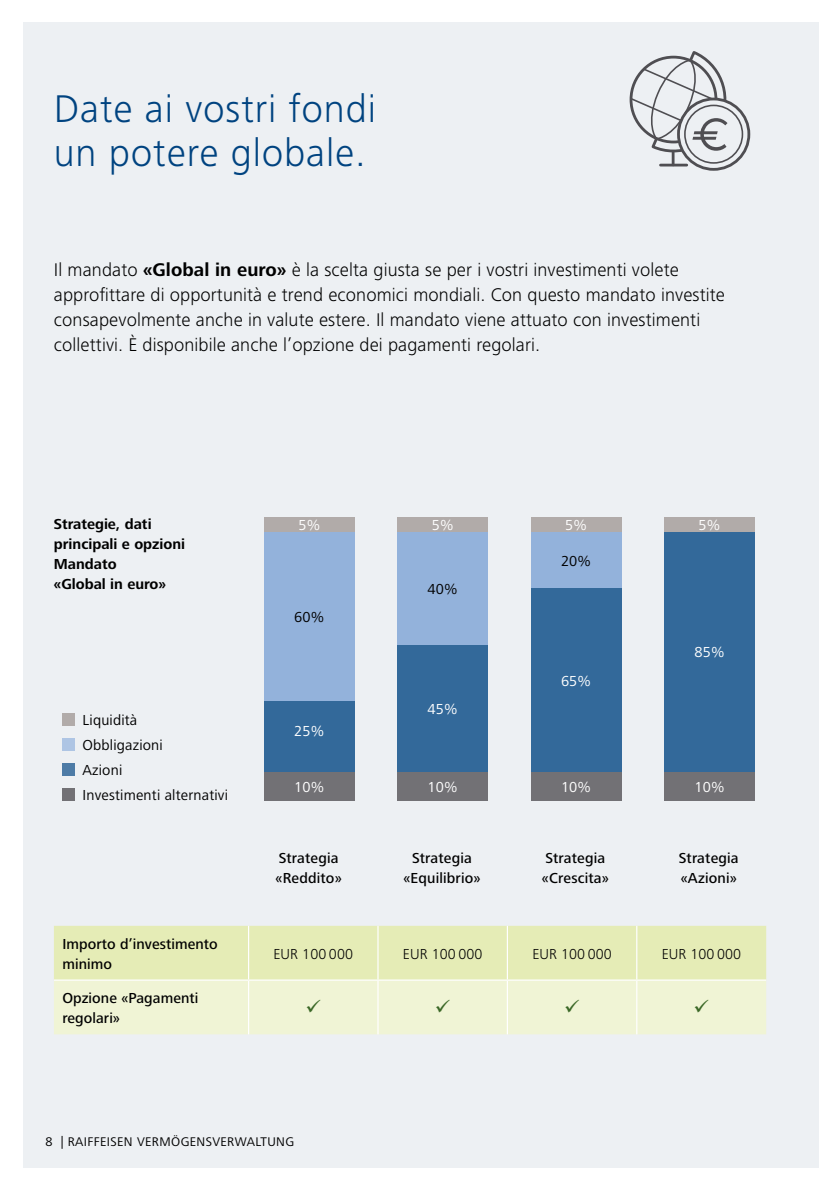
<style>
.page{position:relative;width:840px;height:1191px;background:#fff}
.page>*{position:absolute;margin:0;border:0;box-sizing:border-box;transform-origin:0 0}
.t1{font:300 40px/44px "Frutiger Next LT";letter-spacing:.02em;color:#004380}
.t2{font:300 19px/25px "Frutiger Next LT";letter-spacing:.005em;color:#000}
.t3{font:500 15px/20px "Frutiger Next LT";letter-spacing:.005em;color:#000}
.t4{font:15px/25px "Frutiger Next LT";letter-spacing:.01em;color:#000}
.t5{font:700 15px/20px "Frutiger Next LT";color:#000}
.t6{font:300 15px "Frutiger Next LT";letter-spacing:.005em;color:#000}
.t7{font:15px "Frutiger Next LT";letter-spacing:.01em;color:#fff}
.t8{font:13px "Frutiger Next LT";letter-spacing:.03em;color:#000}
.s1{font-weight:700}
</style>
<div class="page">
<div style="left:24px;top:23px;width:794px;height:1145px;background:#edf0f3"></div>
<div style="left:62px;top:713px;width:13px;height:12px;background:#b1aba9"></div>
<div style="left:62px;top:738px;width:13px;height:12px;background:#aec5e4"></div>
<div style="left:62px;top:763px;width:13px;height:12px;background:#4d7ba6"></div>
<div style="left:62px;top:788px;width:13px;height:12px;background:#727175"></div>
<hr style="left:660px;top:164px;width:26px;height:2px;background:#4f4e52">
<hr style="left:671px;top:151px;width:3px;height:14px;background:#4f4e52">
<svg style="left:678px;top:99px;width:70px;height:70px"></svg>
<div style="left:676px;top:98px;width:73px;height:73px;border:3px solid #4f4e52;border-radius:50%"></div>
<div style="left:683px;top:105px;width:59px;height:59px;border:2px solid #4f4e52;border-radius:50%"></div>
<svg style="left:629px;top:51px;width:106px;height:107px"></svg>
<div style="left:264px;top:771px;width:90px;height:29px;background:#727175"></div>
<div style="left:397px;top:771px;width:91px;height:29px;background:#727175"></div>
<div style="left:530px;top:771px;width:91px;height:29px;background:#727175"></div>
<div style="left:663px;top:771px;width:91px;height:29px;background:#727175"></div>
<div style="left:264px;top:688px;width:90px;height:83px;background:#33699a"></div>
<div style="left:397px;top:644px;width:91px;height:127px;background:#33699a"></div>
<div style="left:530px;top:588px;width:91px;height:183px;background:#33699a"></div>
<div style="left:663px;top:531px;width:91px;height:240px;background:#33699a"></div>
<div style="left:264px;top:531px;width:90px;height:170px;background:#93b2db"></div>
<div style="left:397px;top:531px;width:91px;height:113px;background:#93b2db"></div>
<div style="left:530px;top:531px;width:91px;height:57px;background:#93b2db"></div>
<div style="left:264px;top:517px;width:90px;height:14px;background:#b1aba9"></div>
<div style="left:530px;top:517px;width:91px;height:14px;background:#b1aba9"></div>
<div style="left:397px;top:517px;width:91px;height:14px;background:#b1aba9"></div>
<div style="left:663px;top:517px;width:91px;height:14px;background:#b1aba9"></div>
<svg style="left:54px;top:925px;width:711px;height:109px"></svg>
<h1 class="t1" style="left:54px;top:86px;width:323px">Date ai vostri fondi un potere globale.</h1>
<p class="t2" style="left:54px;top:257px;width:672px">Il mandato <span class="s1">«Global in euro»</span> è la scelta giusta se per i vostri investimenti volete approfittare di opportunità e trend economici mondiali. Con questo mandato investite consapevolmente anche in valute estere. Il mandato viene attuato con investimenti collettivi. È disponibile anche l’opzione dei pagamenti regolari.</p>
<p class="t5" style="left:54px;top:514px;width:133px">Strategie, dati principali e opzioni<br>Mandato<br>«Global in euro»</p>
<p class="t4" style="left:82px;top:707px;width:147px">Liquidità<br>Obbligazioni<br>Azioni<br>Investimenti alternativi</p>
<p class="t7" style="left:298px;top:516px;width:23px">5%</p>
<p class="t7" style="left:431px;top:516px;width:23px">5%</p>
<p class="t7" style="left:565px;top:516px;width:23px">5%</p>
<p class="t7" style="left:698px;top:516px;width:23px">5%</p>
<p class="t4" style="left:294px;top:604px;width:32px">60%</p>
<p class="t7" style="left:294px;top:722px;width:32px">25%</p>
<p class="t4" style="left:427px;top:576px;width:32px">40%</p>
<p class="t7" style="left:427px;top:700px;width:32px">45%</p>
<p class="t4" style="left:560px;top:548px;width:32px">20%</p>
<p class="t7" style="left:560px;top:672px;width:32px">65%</p>
<p class="t7" style="left:694px;top:644px;width:32px">85%</p>
<p class="t7" style="left:294px;top:778px;width:32px">10%</p>
<p class="t7" style="left:427px;top:778px;width:32px">10%</p>
<p class="t7" style="left:560px;top:778px;width:32px">10%</p>
<p class="t7" style="left:694px;top:778px;width:32px">10%</p>
<p class="t3" style="left:275px;top:847px;width:68px">Strategia «Reddito»</p>
<p class="t3" style="left:403px;top:847px;width:79px;text-align:center">Strategia «Equilibrio»</p>
<p class="t3" style="left:541px;top:847px;width:68px">Strategia «Crescita»</p>
<p class="t3" style="left:678px;top:847px;width:61px">Strategia «Azioni»</p>
<p class="t3" style="left:62px;top:933px;width:157px">Importo d’investimento minimo</p>
<p class="t6" style="left:273px;top:945px;width:81px">EUR 100 000</p>
<p class="t6" style="left:403px;top:945px;width:81px">EUR 100 000</p>
<p class="t6" style="left:532px;top:945px;width:81px">EUR 100 000</p>
<p class="t6" style="left:661px;top:945px;width:81px">EUR 100 000</p>
<p class="t3" style="left:62px;top:988px;width:137px">Opzione «Pagamenti regolari»</p>
<p class="t8" style="left:45px;top:1134px;width:250px">8 | RAIFFEISEN VERMÖGENSVERWALTUNG</p>
<p class="t8" style="left:68px;top:1134px;width:211px">GESTIONE PAT IMONIALE RAIFFEISE</p>
</div>
